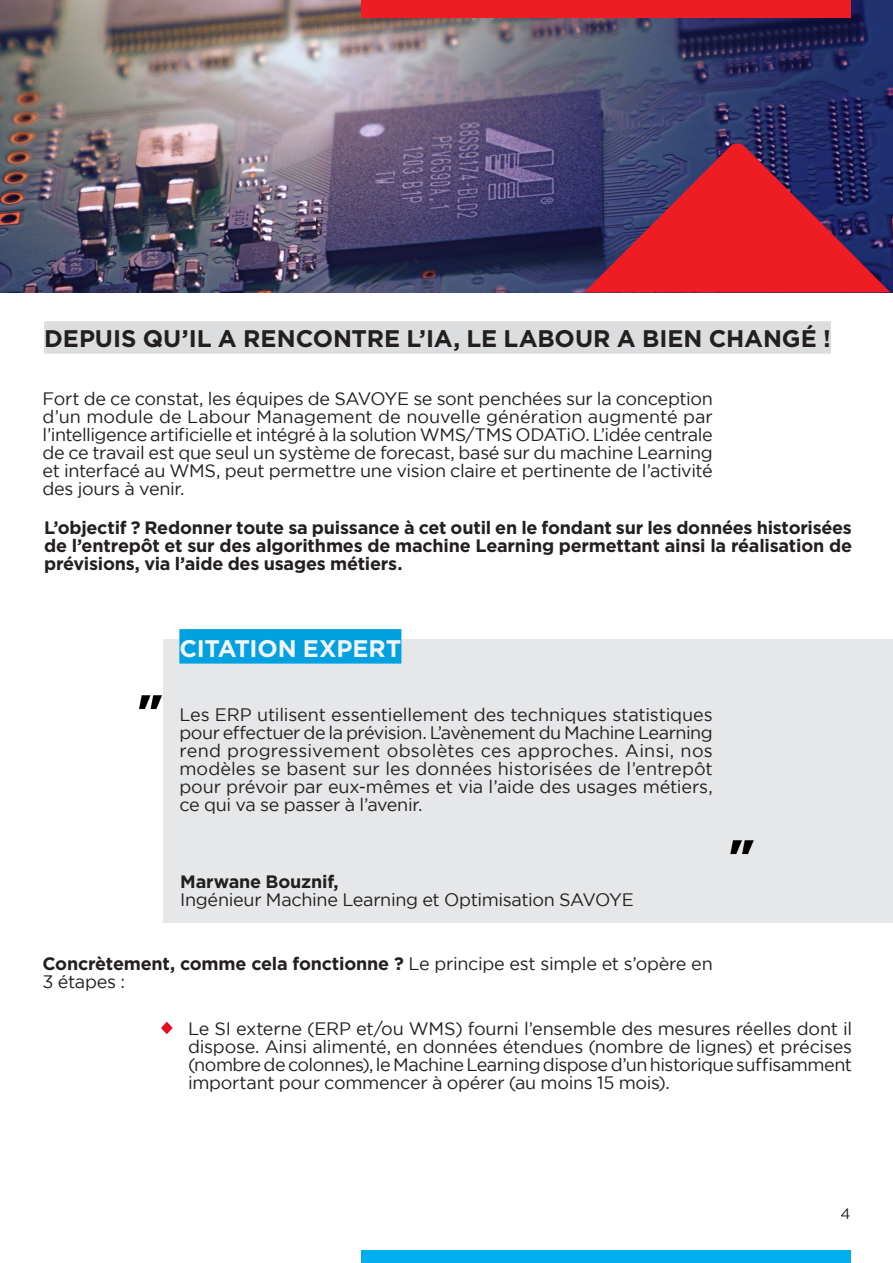
<style>
.page{position:relative;width:893px;height:1263px;background:#fff}
.page>*{position:absolute;margin:0;border:0;box-sizing:border-box;transform-origin:0 0}
.t1{font:700 24px "Gotham";color:#231f20}
.t2{font:700 24px "Gotham";letter-spacing:-.01em;color:#f3f4f5}
.t3{font:18px/18px "Gotham";letter-spacing:-.015em;color:#231f20;text-align:justify}
.t4{font:700 18px/18px "Gotham";letter-spacing:-.015em;color:#231f20;text-align:justify}
.t5{font:15px "Gotham";color:#231f20}
.s1{font-weight:700}
</style>
<div class="page">
<div style="left:163px;top:639px;width:730px;height:284px;background:#e6e7e9"></div>
<img style="left:0;top:0;width:893px;height:292px">
<div style="left:361px;top:0;width:489px;height:17px;background:#ee1d23"></div>
<div style="left:361px;top:1250px;width:489px;height:13px;background:#00aeef"></div>
<svg style="left:584px;top:142px;width:306px;height:150px;fill:#ee1d23"></svg>
<div style="left:44px;top:321px;width:787px;height:33px;background:#dcdddf"></div>
<div style="left:179px;top:629px;width:222px;height:35px;background:#00a1e0"></div>
<img style="left:139px;top:695px;width:24px;height:15px">
<img style="left:730px;top:840px;width:24px;height:15px">
<svg style="left:161px;top:1022px;width:12px;height:12px"></svg>
<p class="t1" style="left:44px;top:324px;width:788px">DEPUIS QU’IL A RENCONTRE L’IA, LE LABOUR A BIEN CHANGÉ !</p>
<p class="t3" style="left:43px;top:389px;width:672px">Fort de ce constat, les équipes de SAVOYE se sont penchées sur la conception d’un module de Labour Management de nouvelle génération augmenté par l’intelligence artificielle et intégré à la solution WMS/TMS ODATiO. L’idée centrale de ce travail est que seul un système de forecast, basé sur du machine Learning et interfacé au WMS, peut permettre une vision claire et pertinente de l’activité des jours à venir.</p>
<p class="t4" style="left:44px;top:518px;width:809px">L’objectif ? Redonner toute sa puissance à cet outil en le fondant sur les données historisées de l’entrepôt et sur des algorithmes de machine Learning permettant ainsi la réalisation de prévisions, via l’aide des usages métiers.</p>
<p class="t2" style="left:179px;top:634px;width:224px">CITATION EXPERT</p>
<p class="t3" style="left:179px;top:706px;width:535px">Les ERP utilisent essentiellement des techniques statistiques pour effectuer de la prévision. L’avènement du Machine Learning rend progressivement obsolètes ces approches. Ainsi, nos modèles se basent sur les données historisées de l’entrepôt pour prévoir par eux-mêmes et via l’aide des usages métiers, ce qui va se passer à l’avenir.</p>
<p class="t4" style="left:180px;top:872px;width:160px">Marwane Bouznif,</p>
<p class="t3" style="left:180px;top:890px;width:455px">Ingénieur Machine Learning et Optimisation SAVOYE</p>
<p class="t3" style="left:43px;top:954px;width:672px"><span class="s1">Concrètement, comme cela fonctionne ?</span> Le principe est simple et s’opère en<br>3 étapes :</p>
<p class="t3" style="left:188px;top:1019px;width:665px;text-indent:-27px">• Le SI externe (ERP et/ou WMS) fourni l’ensemble des mesures réelles dont il dispose. Ainsi alimenté, en données étendues (nombre de lignes) et précises (nombre de colonnes), le Machine Learning dispose d’un historique suffisamment important pour commencer à opérer (au moins 15 mois).</p>
<p class="t5" style="left:840px;top:1205px;width:12px">4</p>
</div>
